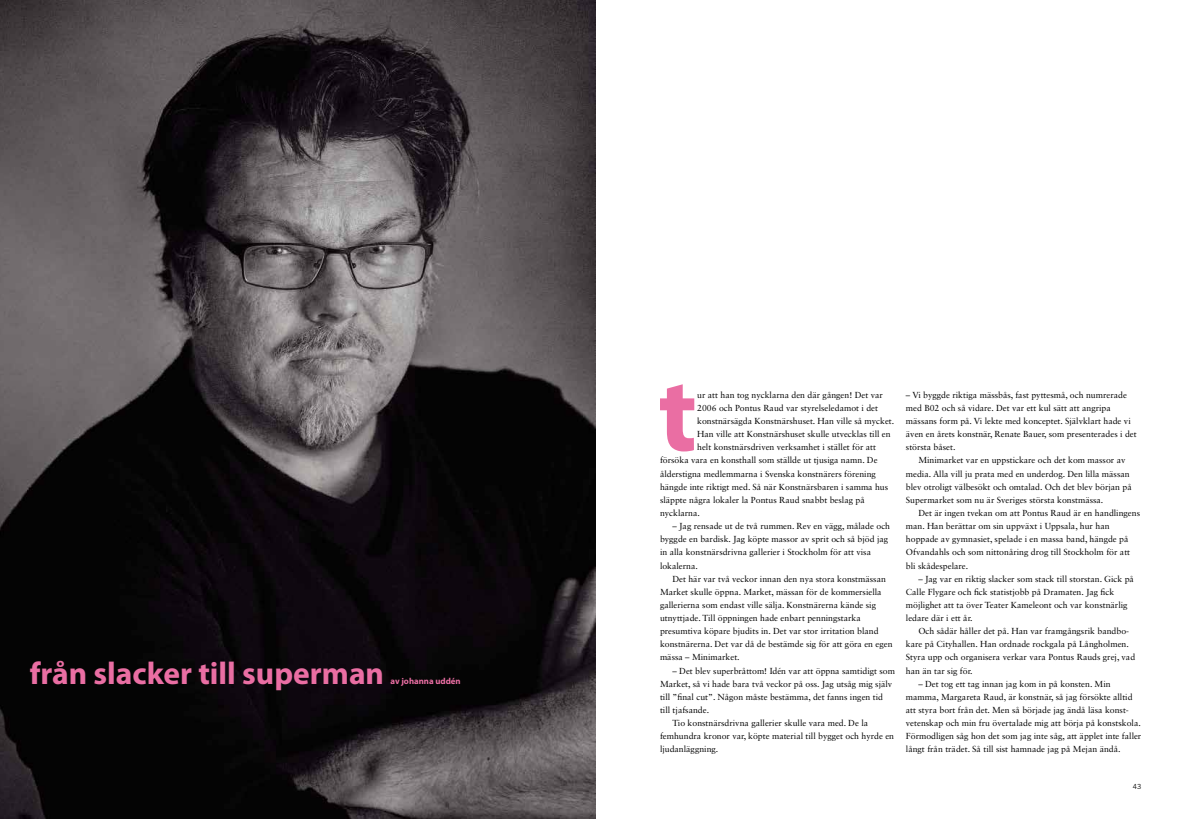
<style>
.page{position:relative;width:1191px;height:819px;background:#fff}
.page>*{position:absolute;margin:0;border:0;box-sizing:border-box;transform-origin:0 0}
.t1{font:700 106.14px "Myriad Pro";color:#ea6ea3}
.t2{font:700 31.5px "Myriad Pro";color:#ea6ea3}
.t3{font:8.75px/13.1px "Sabon LT Std";color:#000}
.t4{font:700 8.75px "Myriad Pro";color:#ea6ea3}
.t5{font:7px "Trade Gothic LT Std";color:#000}
</style>
<div class="page">
<img style="left:0;top:0;width:595px;height:819px">
<h2 class="t2" style="left:30px;top:653px;width:356px">från slacker till superman</h2>
<p class="t4" style="left:390px;top:675px;width:72px">av johanna uddén</p>
<h1 class="t1" style="left:658px;top:345px;width:40px">t</h1>
<p class="t3" style="left:697px;top:388px;width:187px">ur att han tog nycklarna den där gången! Det var</p>
<p class="t3" style="left:697px;top:401px;width:182px">2006 och Pontus Raud var styrelseledamot i det</p>
<p class="t3" style="left:697px;top:414px;width:199px">konstnärsägda Konstnärshuset. Han ville så mycket.</p>
<p class="t3" style="left:697px;top:427px;width:195px">Han ville att Konstnärshuset skulle utvecklas till en</p>
<p class="t3" style="left:697px;top:440px;width:180px">helt konstnärsdriven verksamhet i stället för att</p>
<p class="t3" style="left:660px;top:453px;width:219px">försöka vara en konsthall som ställde ut tjusiga namn. De</p>
<p class="t3" style="left:660px;top:467px;width:217px">ålderstigna medlemmarna i Svenska konstnärers förening</p>
<p class="t3" style="left:660px;top:480px;width:230px">hängde inte riktigt med. Så när Konstnärsbaren i samma hus</p>
<p class="t3" style="left:660px;top:493px;width:206px">släppte några lokaler la Pontus Raud snabbt beslag på</p>
<p class="t3" style="left:660px;top:506px;width:41px">nycklarna.</p>
<p class="t3" style="left:660px;top:519px;width:232px;text-indent:12px">– Jag rensade ut de två rummen. Rev en vägg, målade och byggde en bardisk. Jag köpte massor av sprit och så bjöd jag in alla konstnärsdrivna gallerier i Stockholm för att visa lokalerna.</p>
<p class="t3" style="left:660px;top:572px;width:234px;text-indent:12px">Det här var två veckor innan den nya stora konstmässan Market skulle öppna. Market, mässan för de kommersiella gallerierna som endast ville sälja. Konstnärerna kände sig utnyttjade. Till öppningen hade enbart penningstarka presumtiva köpare bjudits in. Det var stor irritation bland konstnärerna. Det var då de bestämde sig för att göra en egen mässa – Minimarket.</p>
<p class="t3" style="left:672px;top:663px;width:224px">– Det blev superbråttom! Idén var att öppna samtidigt som</p>
<p class="t3" style="left:660px;top:677px;width:234px">Market, så vi hade bara två veckor på oss. Jag utsåg mig själv</p>
<p class="t3" style="left:660px;top:690px;width:224px">till ”final cut”. Någon måste bestämma, det fanns ingen tid</p>
<p class="t3" style="left:660px;top:703px;width:51px">till tjafsande.</p>
<p class="t3" style="left:672px;top:716px;width:197px">Tio konstnärsdrivna gallerier skulle vara med. De la</p>
<p class="t3" style="left:660px;top:729px;width:236px">femhundra kronor var, köpte material till bygget och hyrde en</p>
<p class="t3" style="left:660px;top:742px;width:60px">ljudanläggning.</p>
<p class="t3" style="left:906px;top:388px;width:232px">– Vi byggde riktiga mässbås, fast pyttesmå, och numrerade med B02 och så vidare. Det var ett kul sätt att angripa mässans form på. Vi lekte med konceptet. Självklart hade vi även en årets konstnär, Renate Bauer, som presenterades i det största båset.</p>
<p class="t3" style="left:906px;top:453px;width:227px;text-indent:12px">Minimarket var en uppstickare och det kom massor av media. Alla vill ju prata med en underdog. Den lilla mässan blev otroligt välbesökt och omtalad. Och det blev början på Supermarket som nu är Sveriges största konstmässa.</p>
<p class="t3" style="left:906px;top:506px;width:236px;text-indent:12px">Det är ingen tvekan om att Pontus Raud är en handlingens man. Han berättar om sin uppväxt i Uppsala, hur han hoppade av gymnasiet, spelade i en massa band, hängde på Ofvandahls och som nittonåring drog till Stockholm för att bli skådespelare.</p>
<p class="t3" style="left:906px;top:572px;width:229px;text-indent:12px">– Jag var en riktig slacker som stack till storstan. Gick på Calle Flygare och fick statistjobb på Dramaten. Jag fick möjlighet att ta över Teater Kameleont och var konstnärlig ledare där i ett år.</p>
<p class="t3" style="left:906px;top:624px;width:231px;text-indent:12px">Och sådär håller det på. Han var framgångsrik bandbo&shy;kare på Cityhallen. Han ordnade rockgala på Långholmen.<br>Styra upp och organisera verkar vara Pontus Rauds grej, vad han än tar sig för.</p>
<p class="t3" style="left:906px;top:677px;width:237px;text-indent:12px">– Det tog ett tag innan jag kom in på konsten. Min mamma, Margareta Raud, är konstnär, så jag försökte alltid att styra bort från det. Men så började jag ändå läsa konst&shy;vetenskap och min fru övertalade mig att börja på konstskola.<br>Förmodligen såg hon det som jag inte såg, att äpplet inte faller långt från trädet. Så till sist hamnade jag på Mejan ändå.</p>
<p class="t5" style="left:1132px;top:782px;width:10px">43</p>
</div>
